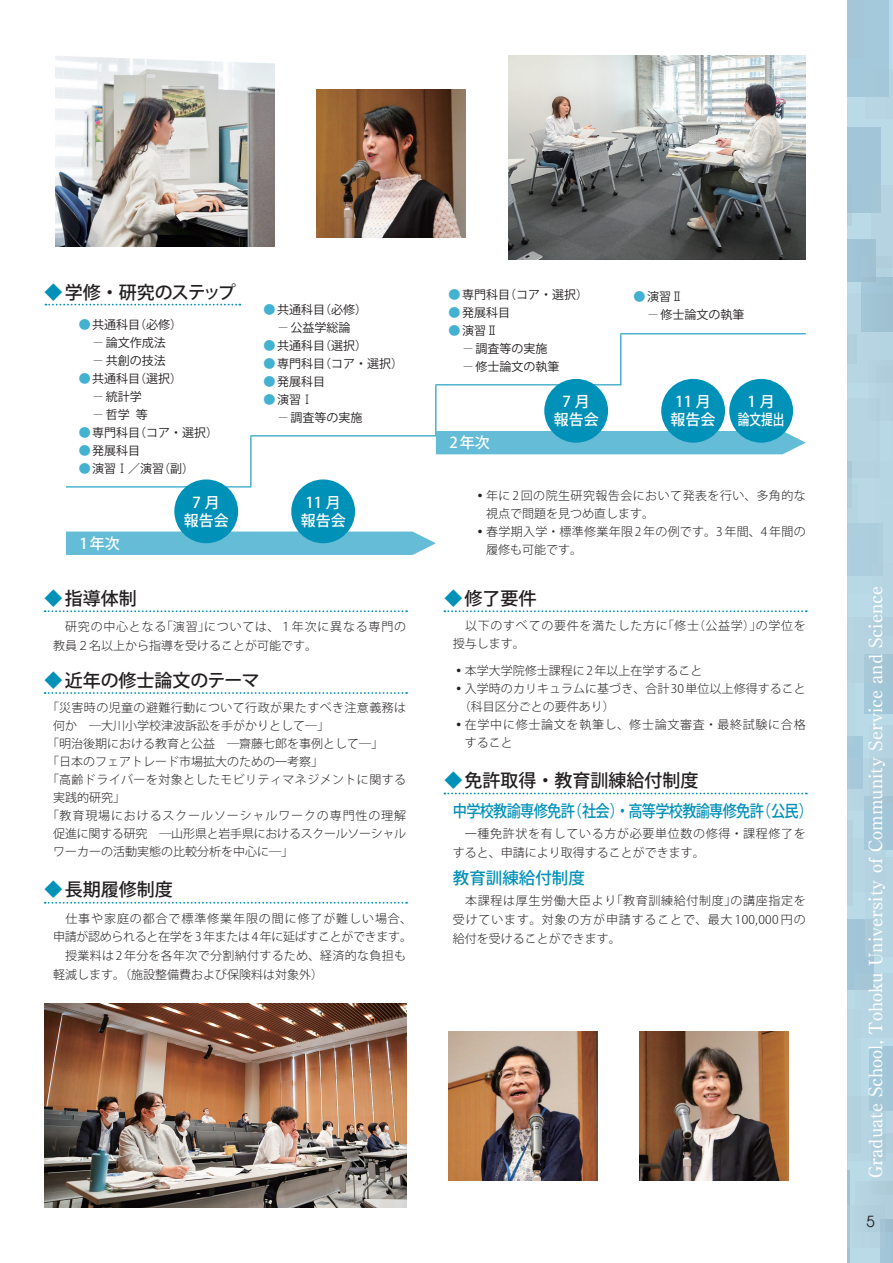
<style>
.page{position:relative;width:893px;height:1263px;background:#fff}
.page>*{position:absolute;margin:0;border:0;box-sizing:border-box;transform-origin:0 0}
.t1{font:500 18px "Ryumin Pr 6 N";color:#fff}
.小見出し{font:500 18px "Koz Go Pro";color:#231f20}
.小見出し-2{font:500 18px "Koz Go Pro";letter-spacing:-.08em;color:#231f20}
.t2{font:500 16.5px "Koz Go Pro";letter-spacing:-.05em;color:#0091b9;scale:.86 1}
.t3{font:500 16.5px "Koz Go Pro";color:#0091b9}
.t4{font:500 15px "Koz Go Pro";color:#fff}
.t5{font:500 15px "Koz Go Pro";color:#fff;scale:.78 1}
.t6{font:15px "Avant Garde";color:#231f20}
.小見出し-3{font:300 12px/18.8px "Koz Go Pro";letter-spacing:.005em;color:#231f20}
.t7{font:12px "Koz Go Pro";color:#231f20}
.小見出し-4{font:300 12px/18.8px "Koz Go Pro";letter-spacing:.025em;color:#231f20}
.小見出し-5{font:300 12px/18px "Koz Go Pro";letter-spacing:.035em;color:#231f20}
.小見出し-6{font:300 12px/18px "Koz Go Pro";letter-spacing:.06em;color:#231f20}
.小見出し-7{font:300 12px/18.8px "Koz Go Pro";letter-spacing:.055em;color:#231f20}
.s1{color:#0091b9}
.s2{color:#42b2d0}
.s3{color:#808285}
.s4{font-family:"UD Shin Go Pro";font-weight:300}
</style>
<div class="page">
<div style="left:848px;top:0;width:45px;height:1263px;background:#bbdae8"></div>
<hr style="left:848px;top:184px;width:3px;height:42px;background:#b2d0de">
<svg style="left:876px;top:277px;width:15px;height:1px"></svg>
<div style="left:848px;top:293px;width:45px;height:89px;background:#b6d5e3"></div>
<div style="left:873px;top:563px;width:20px;height:73px;background:#b7d6e3"></div>
<div style="left:848px;top:617px;width:45px;height:66px;background:#b4d2e0"></div>
<div style="left:869px;top:726px;width:24px;height:77px;background:#b5d3e1"></div>
<div style="left:848px;top:758px;width:45px;height:53px;background:#b1cfdd"></div>
<div style="left:865px;top:857px;width:28px;height:99px;background:#b6d4e2"></div>
<hr style="left:848px;top:820px;width:4px;height:85px;background:#b4d2e0">
<div style="left:855px;top:973px;width:38px;height:65px;background:#b6d4e2"></div>
<div style="left:878px;top:1110px;width:15px;height:42px;background:#b6d4e2"></div>
<div style="left:856px;top:1181px;width:37px;height:50px;background:#b4d2e0"></div>
<div style="left:848px;top:0;width:40px;height:97px;background:#a4c9db"></div>
<div style="left:848px;top:128px;width:32px;height:85px;background:#a2c6d8"></div>
<div style="left:848px;top:240px;width:28px;height:41px;background:#a0c4d5"></div>
<div style="left:862px;top:278px;width:31px;height:54px;background:#a1c4d4"></div>
<div style="left:865px;top:654px;width:28px;height:60px;background:#a4c6d7"></div>
<div style="left:848px;top:736px;width:14px;height:52px;background:#a7c9da"></div>
<div style="left:865px;top:796px;width:28px;height:53px;background:#a4c8d9"></div>
<div style="left:848px;top:920px;width:26px;height:70px;background:#a1c6d7"></div>
<div style="left:869px;top:1046px;width:24px;height:64px;background:#a2c8d9"></div>
<div style="left:880px;top:1220px;width:13px;height:43px;background:#a1c5d6"></div>
<hr style="left:848px;top:1170px;width:1px;height:93px;background:#9ec2d3">
<div style="left:866px;top:69px;width:27px;height:49px;background:linear-gradient(to bottom,#a1c6d7,#bad7e5)"></div>
<div style="left:871px;top:186px;width:22px;height:82px;background:linear-gradient(to right,#a9cad9,#b7d4e2)"></div>
<div style="left:848px;top:334px;width:9px;height:30px;background:#b1cfdc"></div>
<div style="left:869px;top:361px;width:24px;height:59px;background:#b3d1de"></div>
<div style="left:848px;top:399px;width:31px;height:78px;background:#b6d4e2"></div>
<div style="left:848px;top:461px;width:45px;height:131px;background:#b6d5e2"></div>
<div style="left:848px;top:839px;width:38px;height:52px;background:linear-gradient(to right,#b7d5e3,#b0cfdd)"></div>
<div style="left:848px;top:1010px;width:12px;height:143px;background:#b7d6e3"></div>
<div style="left:848px;top:1096px;width:37px;height:64px;background:linear-gradient(to bottom,#afcedd,#b6d4e2)"></div>
<div style="left:871px;top:1134px;width:22px;height:61px;background:#b1cedc"></div>
<div style="left:848px;top:1205px;width:37px;height:42px;background:linear-gradient(to bottom,#b2cfdd,#b4d3e1)"></div>
<svg style="left:45px;top:610px;width:362px;height:2px"></svg>
<svg style="left:45px;top:692px;width:362px;height:2px"></svg>
<svg style="left:45px;top:902px;width:362px;height:2px"></svg>
<svg style="left:444px;top:610px;width:363px;height:2px"></svg>
<svg style="left:444px;top:793px;width:363px;height:1px"></svg>
<svg style="left:46px;top:304px;width:194px;height:1px"></svg>
<hr style="left:66px;top:486px;width:185px;height:1px;background:#0091b9">
<hr style="left:250px;top:435px;width:186px;height:1px;background:#0091b9">
<hr style="left:435px;top:384px;width:186px;height:1px;background:#0091b9">
<hr style="left:250px;top:436px;width:1px;height:50px;background:#0091b9">
<hr style="left:435px;top:385px;width:1px;height:50px;background:#0091b9">
<hr style="left:620px;top:333px;width:186px;height:1px;background:#0091b9">
<hr style="left:620px;top:334px;width:1px;height:50px;background:#0091b9">
<div style="left:436px;top:431px;width:370px;height:23px;background:#65bcd7"></div>
<div style="left:729px;top:379px;width:64px;height:64px;background:#0091b9;border-radius:50%"></div>
<div style="left:661px;top:379px;width:64px;height:64px;background:#0091b9;border-radius:50%"></div>
<svg style="left:66px;top:531px;width:370px;height:24px;background:#6cbfd9"></svg>
<div style="left:291px;top:479px;width:64px;height:64px;background:#0091b9;border-radius:50%"></div>
<div style="left:174px;top:479px;width:64px;height:64px;background:#0091b9;border-radius:50%"></div>
<div style="left:544px;top:379px;width:64px;height:64px;background:#0091b9;border-radius:50%"></div>
<img style="left:55px;top:56px;width:219px;height:191px">
<img style="left:317px;top:89px;width:149px;height:149px">
<img style="left:640px;top:1031px;width:149px;height:149px">
<img style="left:449px;top:1031px;width:148px;height:149px">
<img style="left:508px;top:55px;width:298px;height:204px">
<img style="left:45px;top:1003px;width:361px;height:205px">
<p class="小見出し-2" style="left:45px;top:280px;width:193px"><span class="s1">◆</span>学修・研究のステップ</p>
<p class="t7" style="left:79px;top:316px;width:105px"><span class="s2">●</span>共通科目（必修）</p>
<p class="t7" style="left:92px;top:334px;width:75px"><span class="s3">－</span>論文作成法</p>
<p class="t7" style="left:92px;top:352px;width:75px"><span class="s3">－</span>共創の技法</p>
<p class="t7" style="left:79px;top:370px;width:105px"><span class="s2">●</span>共通科目（選択）</p>
<p class="t7" style="left:92px;top:388px;width:51px"><span class="s3">－</span>統計学</p>
<p class="t7" style="left:92px;top:406px;width:57px"><span class="s3">－</span>哲学等</p>
<p class="t7" style="left:79px;top:424px;width:141px"><span class="s2">●</span>専門科目（コア・選択）</p>
<p class="t7" style="left:79px;top:442px;width:63px"><span class="s2">●</span>発展科目</p>
<p class="t7" style="left:79px;top:460px;width:117px"><span class="s2">●</span>演習<span class="s4">Ⅰ</span>／演習（副）</p>
<p class="t4" style="left:79px;top:534px;width:42px">1年次</p>
<p class="t4" style="left:193px;top:493px;width:29px">7月</p>
<p class="t4" style="left:184px;top:511px;width:46px">報告会</p>
<p class="t7" style="left:264px;top:301px;width:105px"><span class="s2">●</span>共通科目（必修）</p>
<p class="t7" style="left:277px;top:319px;width:75px"><span class="s3">－</span>公益学総論</p>
<p class="t7" style="left:264px;top:337px;width:105px"><span class="s2">●</span>共通科目（選択）</p>
<p class="t7" style="left:264px;top:355px;width:141px"><span class="s2">●</span>専門科目（コア・選択）</p>
<p class="t7" style="left:264px;top:373px;width:63px"><span class="s2">●</span>発展科目</p>
<p class="t7" style="left:264px;top:391px;width:51px"><span class="s2">●</span>演習<span class="s4">Ⅰ</span></p>
<p class="t7" style="left:277px;top:409px;width:87px"><span class="s3">－</span>調査等の実施</p>
<p class="t4" style="left:305px;top:493px;width:37px">11 月</p>
<p class="t4" style="left:301px;top:511px;width:46px">報告会</p>
<p class="小見出し" style="left:45px;top:587px;width:94px"><span class="s1">◆</span>指導体制</p>
<p class="小見出し-3" style="left:53px;top:617px;width:354px">　研究の中心となる「演習」については、１年次に異なる専門の教員２名以上から指導を受けることが可能です。</p>
<p class="小見出し" style="left:45px;top:668px;width:217px"><span class="s1">◆</span>近年の修士論文のテーマ</p>
<p class="小見出し-5" style="left:53px;top:699px;width:355px;text-indent:-6px">「災害時の児童の避難行動について行政が果たすべき注意義務は何か　―大川小学校津波訴訟を手がかりとして―」</p>
<p class="小見出し-3" style="left:47px;top:734px;width:338px">「明治後期における教育と公益　―齋藤七郎を事例として―」</p>
<p class="小見出し-3" style="left:47px;top:752px;width:278px">「日本のフェアトレード市場拡大のための一考察」</p>
<p class="小見出し-5" style="left:53px;top:771px;width:355px;text-indent:-6px">「高齢ドライバーを対象としたモビリティマネジメントに関する実践的研究」</p>
<p class="小見出し-3" style="left:53px;top:807px;width:354px;line-height:18px;text-align:justify;text-indent:-6px">「教育現場におけるスクールソーシャルワークの専門性の理解促進に関する研究　―山形県と岩手県におけるスクールソーシャルワーカーの活動実態の比較分析を中心に―」</p>
<p class="小見出し" style="left:45px;top:878px;width:130px"><span class="s1">◆</span>長期履修制度</p>
<p class="小見出し-4" style="left:53px;top:909px;width:360px">　仕事や家庭の都合で標準修業年限の間に修了が難しい場合、申請が認められると在学を 3 年または 4 年に延ばすことができます。</p>
<p class="小見出し-4" style="left:53px;top:946px;width:354px">　授業料は 2 年分を各年次で分割納付するため、経済的な負担も軽減します。（施設整備費および保険料は対象外）</p>
<p class="t7" style="left:449px;top:286px;width:141px"><span class="s2">●</span>専門科目（コア・選択）</p>
<p class="t7" style="left:449px;top:304px;width:63px"><span class="s2">●</span>発展科目</p>
<p class="t7" style="left:449px;top:322px;width:51px"><span class="s2">●</span>演習<span class="s4">Ⅱ</span></p>
<p class="t7" style="left:462px;top:340px;width:87px"><span class="s3">－</span>調査等の実施</p>
<p class="t7" style="left:462px;top:358px;width:99px"><span class="s3">－</span>修士論文の執筆</p>
<p class="t4" style="left:563px;top:392px;width:29px">7月</p>
<p class="t4" style="left:554px;top:410px;width:46px">報告会</p>
<p class="t7" style="left:634px;top:288px;width:51px"><span class="s2">●</span>演習<span class="s4">Ⅱ</span></p>
<p class="t7" style="left:647px;top:306px;width:99px"><span class="s3">－</span>修士論文の執筆</p>
<p class="t4" style="left:675px;top:392px;width:37px">11 月</p>
<p class="t4" style="left:671px;top:410px;width:46px">報告会</p>
<p class="t4" style="left:748px;top:392px;width:29px">1月</p>
<p class="t5" style="left:738px;top:410px;width:61px">論文提出</p>
<p class="t4" style="left:449px;top:433px;width:42px">2年次</p>
<p class="小見出し-5" style="left:486px;top:486px;width:321px;text-indent:-12px">◦年に 2 回の院生研究報告会において発表を行い、多角的な視点で問題を見つめ直します。</p>
<p class="小見出し-4" style="left:486px;top:522px;width:321px;line-height:18px;text-indent:-12px">◦春学期入学・標準修業年限 2 年の例です。3 年間、4 年間の履修も可能です。</p>
<p class="小見出し" style="left:444px;top:587px;width:94px"><span class="s1">◆</span>修了要件</p>
<p class="小見出し-6" style="left:453px;top:617px;width:354px">　以下のすべての要件を満たした方に「修士（公益学）」の学位を授与します。</p>
<p class="小見出し-3" style="left:453px;top:661px;width:251px">◦本学大学院修士課程に 2 年以上在学すること</p>
<p class="小見出し-3" style="left:459px;top:679px;width:348px;line-height:18px;text-indent:-6px">◦入学時のカリキュラムに基づき、合計 30 単位以上修得すること（科目区分ごとの要件あり）</p>
<p class="小見出し-6" style="left:465px;top:715px;width:342px;text-indent:-12px">◦在学中に修士論文を執筆し、修士論文審査・最終試験に合格すること</p>
<p class="小見出し" style="left:444px;top:769px;width:256px"><span class="s1">◆</span>免許取得・教育訓練給付制度</p>
<p class="t2" style="left:453px;top:801px;width:420px">中学校教諭専修免許（社会）・高等学校教諭専修免許（公民）</p>
<p class="小見出し-7" style="left:453px;top:825px;width:354px">　一種免許状を有している方が必要単位数の修得・課程修了をすると、申請により取得することができます。</p>
<p class="t3" style="left:453px;top:867px;width:133px">教育訓練給付制度</p>
<p class="小見出し-3" style="left:453px;top:892px;width:354px;text-align:justify">　本課程は厚生労働大臣より「教育訓練給付制度」の講座指定を受けています。対象の方が申請することで、最大 100,000 円の給付を受けることができます。</p>
<h1 class="t1" style="left:861px;top:1178px;width:593px;rotate:-90deg">Graduate School, Tohoku University of Community Service and Science</h1>
<p class="t6" style="left:866px;top:1213px;width:10px">5</p>
</div>
